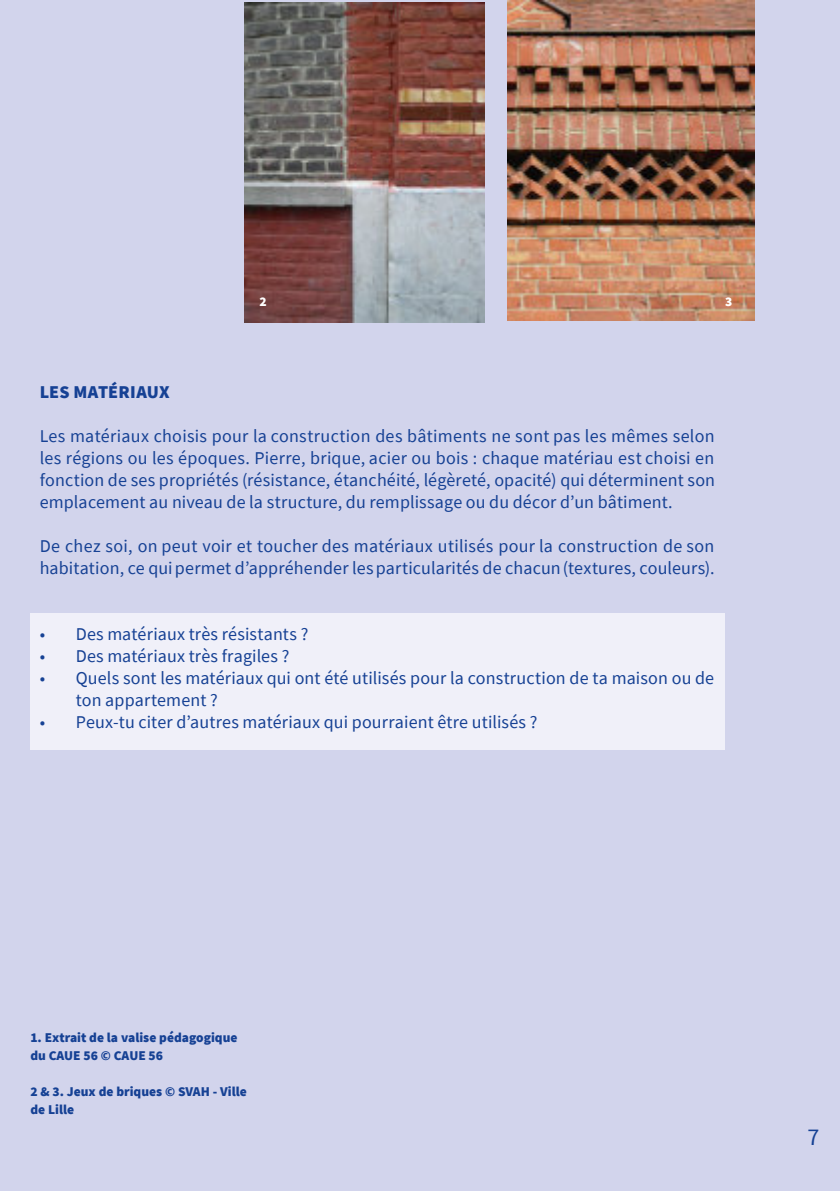
<style>
.page{position:relative;width:840px;height:1191px;background:#fff}
.page>*{position:absolute;margin:0;border:0;box-sizing:border-box;transform-origin:0 0}
.t1{font:24px "Source Sans Pro";color:#fff}
.t2{font:18px/22px "Source Sans Pro";letter-spacing:.01em;color:#164194}
.t3{font:900 18px "Source Sans Pro";letter-spacing:.015em;color:#164194}
.t4{font:900 13.4px/18px "Source Sans Pro";color:#164194}
.t5{font:900 13.4px "Source Sans Pro";color:#fff}
.s1{color:#164194}
</style>
<div class="page">
<div style="left:0;top:0;width:839px;height:1191px;background:#d2d4ec"></div>
<img style="left:244px;top:3px;width:240px;height:319px">
<img style="left:507px;top:0;width:247px;height:321px">
<div style="left:30px;top:613px;width:694px;height:137px;background:#f0f0f9"></div>
<p class="t5" style="left:259px;top:295px;width:9px">2</p>
<p class="t5" style="left:725px;top:295px;width:9px">3</p>
<p class="t3" style="left:40px;top:384px;width:131px">LES MATÉRIAUX</p>
<p class="t2" style="left:40px;top:426px;width:676px;text-align:justify">Les matériaux choisis pour la construction des bâtiments ne sont pas les mêmes selon les régions ou les époques. Pierre, brique, acier ou bois : chaque matériau est choisi en fonction de ses propriétés (résistance, étanchéité, légèreté, opacité) qui déterminent son emplacement au niveau de la structure, du remplissage ou du décor d’un bâtiment.</p>
<p class="t2" style="left:40px;top:536px;width:676px">De chez soi, on peut voir et toucher des matériaux utilisés pour la construction de son habitation, ce quipermet d’appréhender lesparticularités de chacun(textures, couleurs).</p>
<p class="t2" style="left:40px;top:624px;width:270px">• Des matériaux très résistants ?</p>
<p class="t2" style="left:40px;top:646px;width:251px">• Des matériaux très fragiles ?</p>
<p class="t2" style="left:76px;top:668px;width:639px;text-indent:-36px">• Quels sont les matériaux qui ont été utilisés pour la construction de ta maison ou de ton appartement ?</p>
<p class="t2" style="left:40px;top:712px;width:499px">• Peux-tu citer d’autres matériaux qui pourraient être utilisés ?</p>
<p class="t4" style="left:30px;top:1029px;width:208px">1. Extrait de la valise pédagogique du CAUE 56 © CAUE 56</p>
<p class="t4" style="left:30px;top:1083px;width:218px">2 &amp; 3. Jeux de briques © SVAH - Ville de Lille</p>
<h1 class="t1" style="left:791px;top:1125px;width:29px">7<span class="s1">7</span></h1>
</div>
